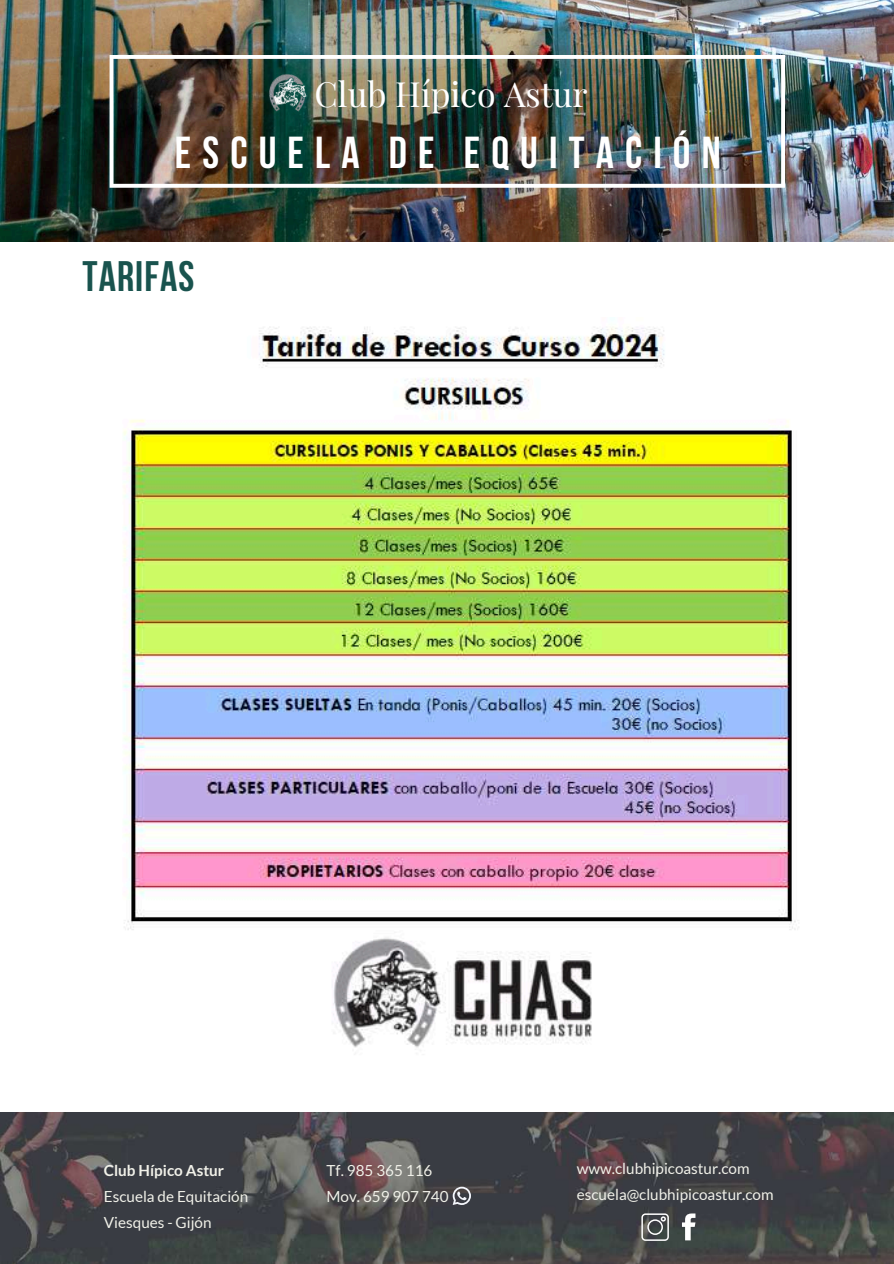
<style>
.page{position:relative;width:894px;height:1264px;background:#fff}
.page>*{position:absolute;margin:0;border:0;box-sizing:border-box;transform-origin:0 0}
.t1{font:700 44.55px "Bebas Neue";letter-spacing:.25em;color:#fff}
.t2{font:700 42.45px "Bebas Neue";letter-spacing:.025em;color:#19534e}
.t3{font:34.05px "Playfair Display";color:#fff}
.t4{font:15.3px/25.8px "Lato";color:#f1f1e9}
.t5{font:700 15.3px "Lato";color:#f1f1e9}
</style>
<div class="page">
<img style="left:0;top:0;width:893px;height:241px">
<img style="left:0;top:1112px;width:893px;height:151px">
<img style="left:109px;top:55px;width:675px;height:133px">
<img style="left:263px;top:63px;width:45px;height:58px">
<svg style="left:452px;top:1186px;width:18px;height:18px"></svg>
<img style="left:123px;top:326px;width:676px;height:722px">
<svg style="left:641px;top:1213px;width:27px;height:27px"></svg>
<svg style="left:681px;top:1213px;width:14px;height:27px"></svg>
<h3 class="t3" style="left:314px;top:70px;width:275px">Club Hípico Astur</h3>
<h1 class="t1" style="left:175px;top:134px;width:547px">ESCUELA DE EQUITACIÓN</h1>
<h2 class="t2" style="left:82px;top:259px;width:113px">TARIFAS</h2>
<p class="t5" style="left:104px;top:1160px;width:122px">Club Hípico Astur</p>
<p class="t4" style="left:104px;top:1182px;width:146px">Escuela de Equitación<br>Viesques - Gijón</p>
<p class="t4" style="left:326px;top:1156px;width:123px">Tf. 985 365 116<br>Mov. 659 907 740</p>
<p class="t4" style="left:576px;top:1155px;width:198px">www.clubhipicoastur.com escuela@clubhipicoastur.com</p>
</div>
